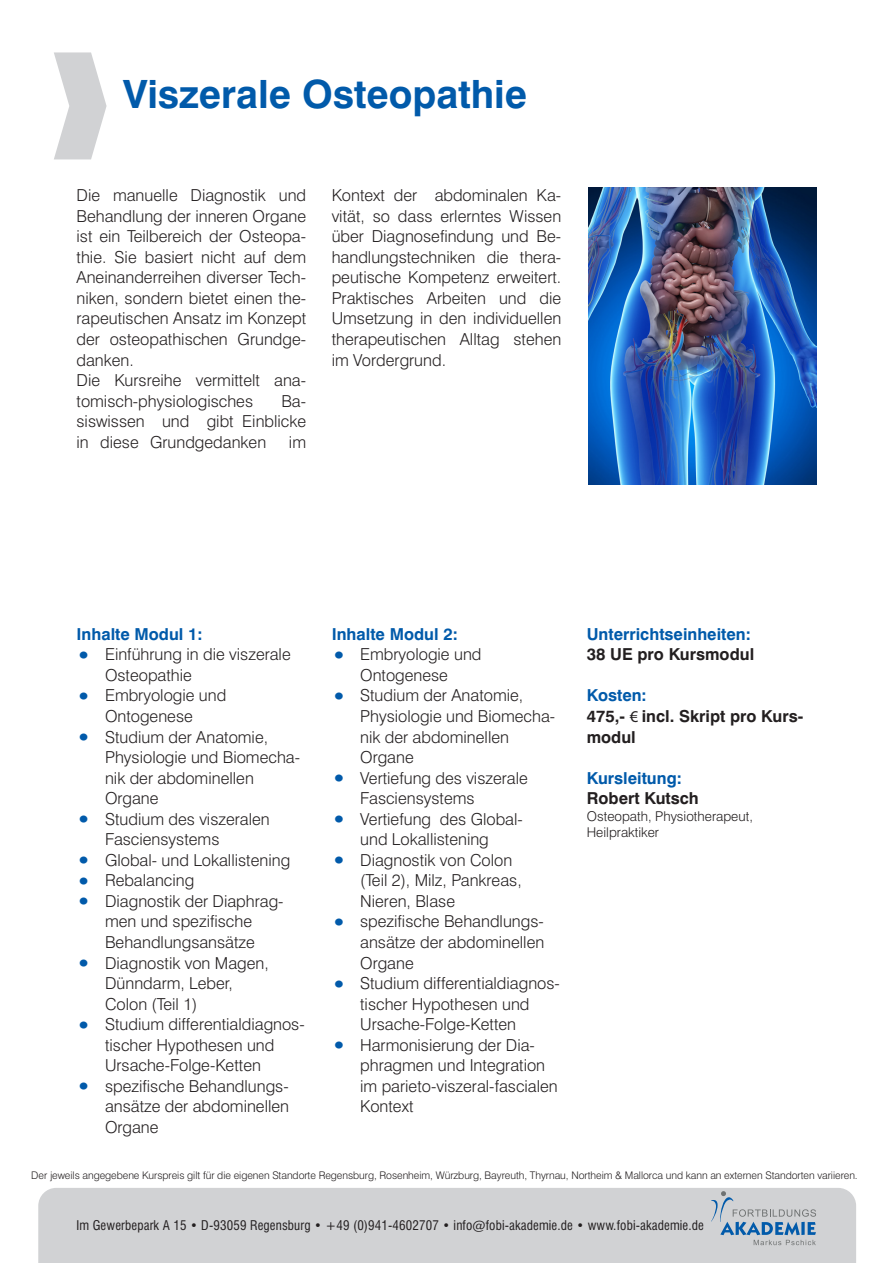
<style>
.page{position:relative;width:893px;height:1263px;background:#fff}
.page>*{position:absolute;margin:0;border:0;box-sizing:border-box;transform-origin:0 0}
.t1{font:700 39px "Swiss 721 BT";color:#015aaa}
.t2{font:300 16.5px/20.5px "Swiss 721 BT";color:#231f20;text-align:justify}
.t3{font:700 16.5px "Swiss 721 BT";color:#015aaa}
.t4{font:700 16.5px/20.5px "Swiss 721 BT";color:#231f20}
.t5{font:300 13.5px "Swiss 721 BT";color:#231f20}
.t6{font:condensed 13.05px "Swiss 721 BT";letter-spacing:.01em;color:#231f20}
.t7{font:300 10.5px "Swiss 721 BT";letter-spacing:-.005em;color:#231f20}
.s1{font-family:"Mix";font-weight:400;font-size:34.5px;color:#015aaa}
.s2{font-family:"Myriad Pro";font-weight:400}
</style>
<div class="page">
<div style="left:38px;top:1188px;width:818px;height:75px;background:#d1d2d4"></div>
<svg style="left:711px;top:1191px;width:105px;height:54px;background:#b2bec9"></svg>
<img style="left:588px;top:188px;width:228px;height:297px">
<p class="t1" style="left:123px;top:70px;width:405px">Viszerale Osteopathie</p>
<p class="t2" style="left:77px;top:185px;width:231px">Die manuelle Diagnostik und Behandlung der inneren Organe ist ein Teilbereich der Osteopa&shy;thie. Sie basiert nicht auf dem Aneinanderreihen diverser Tech&shy;niken, sondern bietet einen the&shy;rapeutischen Ansatz im Konzept der osteopathischen Grundge&shy;danken.</p>
<p class="t2" style="left:77px;top:370px;width:231px">Die Kursreihe vermittelt ana&shy;tomisch-physiologisches</p>
<p class="t2" style="left:77px;top:390px;width:231px;text-indent:205px">Ba&shy;siswissen und gibt Einblicke in diese Grundgedanken</p>
<p class="t2" style="left:289px;top:431px;width:19px">im</p>
<p class="t2" style="left:332px;top:185px;width:231px">Kontext der abdominalen Ka&shy;vität, so dass erlerntes Wissen über Diagnosefindung und Be&shy;handlungstechniken die thera&shy;peutische Kompetenz erweitert.<br>Praktisches Arbeiten und die Umsetzung in den individuellen therapeutischen Alltag stehen im Vordergrund.</p>
<p class="t3" style="left:77px;top:624px;width:128px">Inhalte Modul 1:</p>
<p class="t2" style="left:77px;top:644px;width:216px"><span class="s1">•</span> Einführung in die viszerale</p>
<p class="t2" style="left:105px;top:664px;width:88px">Osteopathie</p>
<p class="t2" style="left:77px;top:685px;width:151px"><span class="s1">•</span> Embryologie und</p>
<p class="t2" style="left:105px;top:706px;width:89px">Ontogenese</p>
<p class="t2" style="left:77px;top:726px;width:193px"><span class="s1">•</span> Studium der Anatomie,</p>
<p class="t2" style="left:105px;top:747px;width:197px">Physiologie und Biomecha-</p>
<p class="t2" style="left:105px;top:767px;width:150px">nik der abdominellen</p>
<p class="t2" style="left:105px;top:788px;width:55px">Organe</p>
<p class="t2" style="left:77px;top:808px;width:195px"><span class="s1">•</span> Studium des viszeralen</p>
<p class="t2" style="left:105px;top:829px;width:116px">Fasciensystems</p>
<p class="t2" style="left:77px;top:849px;width:215px"><span class="s1">•</span> Global- und Lokallistening</p>
<p class="t2" style="left:77px;top:870px;width:119px"><span class="s1">•</span> Rebalancing</p>
<p class="t2" style="left:77px;top:891px;width:209px"><span class="s1">•</span> Diagnostik der Diaphrag-</p>
<p class="t2" style="left:105px;top:911px;width:149px">men und spezifische</p>
<p class="t2" style="left:105px;top:932px;width:151px">Behandlungsansätze</p>
<p class="t2" style="left:77px;top:952px;width:194px"><span class="s1">•</span> Diagnostik von Magen,</p>
<p class="t2" style="left:105px;top:973px;width:129px">Dünndarm, Leber,</p>
<p class="t2" style="left:105px;top:993px;width:94px">Colon (Teil 1)</p>
<p class="t2" style="left:77px;top:1014px;width:230px"><span class="s1">•</span> Studium differentialdiagnos-</p>
<p class="t2" style="left:105px;top:1034px;width:171px">tischer Hypothesen und</p>
<p class="t2" style="left:105px;top:1055px;width:157px">Ursache-Folge-Ketten</p>
<p class="t2" style="left:77px;top:1075px;width:214px"><span class="s1">•</span> spezifische Behandlungs-</p>
<p class="t2" style="left:105px;top:1096px;width:186px">ansätze der abdominellen</p>
<p class="t2" style="left:105px;top:1117px;width:55px">Organe</p>
<p class="t3" style="left:332px;top:624px;width:128px">Inhalte Modul 2:</p>
<p class="t2" style="left:332px;top:644px;width:151px"><span class="s1">•</span> Embryologie und</p>
<p class="t2" style="left:360px;top:664px;width:89px">Ontogenese</p>
<p class="t2" style="left:332px;top:685px;width:193px"><span class="s1">•</span> Studium der Anatomie,</p>
<p class="t2" style="left:360px;top:706px;width:197px">Physiologie und Biomecha-</p>
<p class="t2" style="left:360px;top:726px;width:150px">nik der abdominellen</p>
<p class="t2" style="left:360px;top:747px;width:55px">Organe</p>
<p class="t2" style="left:332px;top:767px;width:198px"><span class="s1">•</span> Vertiefung des viszerale</p>
<p class="t2" style="left:360px;top:788px;width:116px">Fasciensystems</p>
<p class="t2" style="left:332px;top:808px;width:193px"><span class="s1">•</span> Vertiefung des Global-</p>
<p class="t2" style="left:360px;top:829px;width:130px">und Lokallistening</p>
<p class="t2" style="left:332px;top:849px;width:182px"><span class="s1">•</span> Diagnostik von Colon</p>
<p class="t2" style="left:360px;top:870px;width:163px">(Teil 2), Milz, Pankreas,</p>
<p class="t2" style="left:360px;top:891px;width:96px">Nieren, Blase</p>
<p class="t2" style="left:332px;top:911px;width:214px"><span class="s1">•</span> spezifische Behandlungs-</p>
<p class="t2" style="left:360px;top:932px;width:186px">ansätze der abdominellen</p>
<p class="t2" style="left:360px;top:952px;width:55px">Organe</p>
<p class="t2" style="left:332px;top:973px;width:230px"><span class="s1">•</span> Studium differentialdiagnos-</p>
<p class="t2" style="left:360px;top:993px;width:171px">tischer Hypothesen und</p>
<p class="t2" style="left:360px;top:1014px;width:157px">Ursache-Folge-Ketten</p>
<p class="t2" style="left:332px;top:1034px;width:205px"><span class="s1">•</span> Harmonisierung der Dia-</p>
<p class="t2" style="left:360px;top:1055px;width:186px">phragmen und Integration</p>
<p class="t2" style="left:360px;top:1075px;width:199px">im parieto-viszeral-fascialen</p>
<p class="t2" style="left:360px;top:1096px;width:55px">Kontext</p>
<p class="t3" style="left:587px;top:624px;width:165px">Unterrichtseinheiten:</p>
<p class="t4" style="left:587px;top:644px;width:169px">38 UE pro Kursmodul</p>
<p class="t3" style="left:587px;top:685px;width:61px">Kosten:</p>
<p class="t4" style="left:587px;top:706px;width:218px">475,- <span class="s2">€</span> incl. Skript pro Kurs&shy;modul</p>
<p class="t3" style="left:587px;top:768px;width:96px">Kursleitung:</p>
<p class="t4" style="left:587px;top:788px;width:114px">Robert Kutsch</p>
<p class="t5" style="left:587px;top:808px;width:168px">Osteopath, Physiotherapeut,</p>
<p class="t5" style="left:587px;top:824px;width:74px">Heilpraktiker</p>
<p class="t7" style="left:31px;top:1169px;width:828px">Der jeweils angegebene Kurspreis gilt für die eigenen Standorte Regensburg, Rosenheim, Würzburg, Bayreuth, Thyrnau, Northeim &amp; Mallorca und kann an externen Standorten variieren.</p>
<p class="t6" style="left:77px;top:1217px;width:629px">Im Gewerbepark A 15 • D-93059 Regensburg • +49 (0)941-4602707 • info@fobi-akademie.de • www.fobi-akademie.de</p>
</div>
